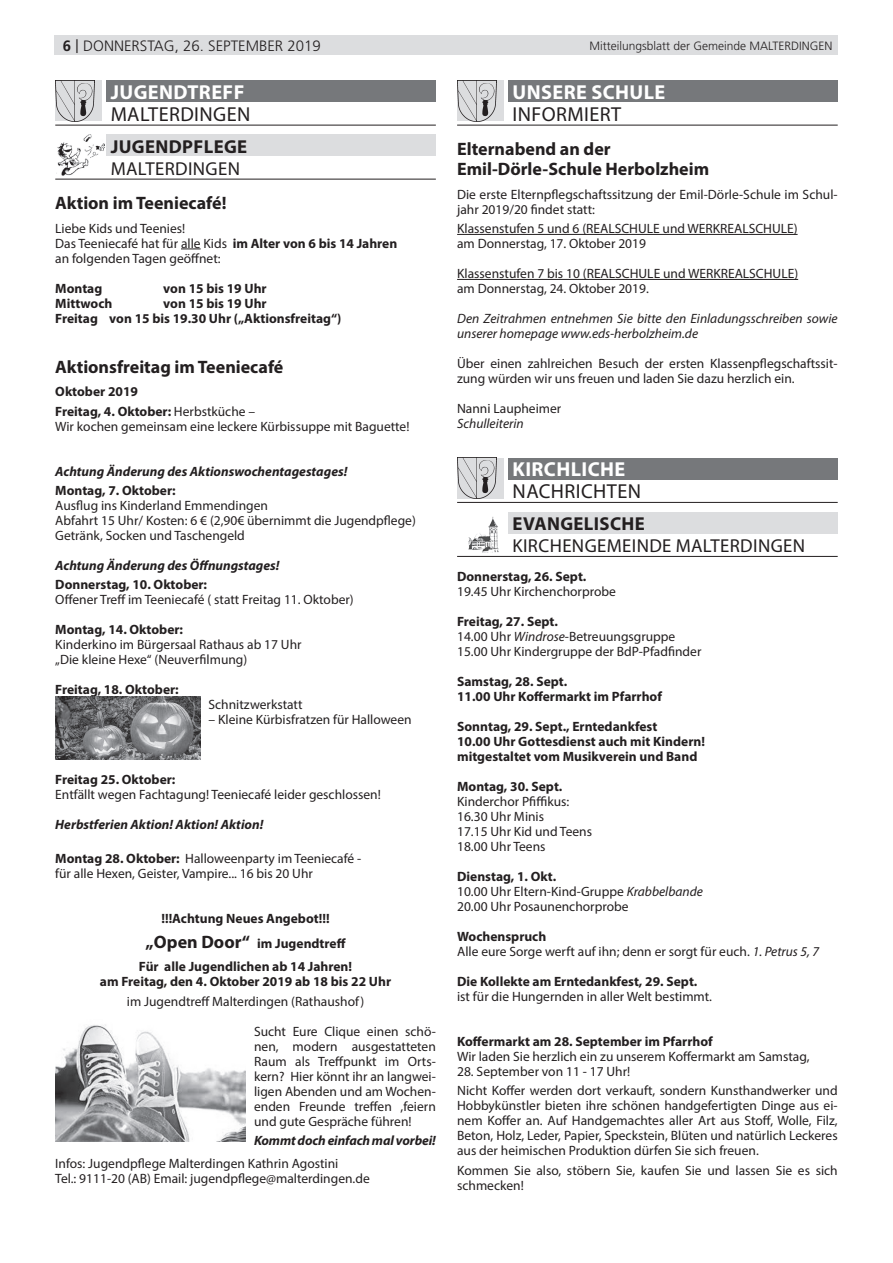
<style>
.page{position:relative;width:893px;height:1263px;background:#fff}
.page>*{position:absolute;margin:0;border:0;box-sizing:border-box;transform-origin:0 0}
.t1{font:700 20.25px "Myriad Pro";letter-spacing:.02em;color:#fff}
.t2{font:20.25px "Myriad Pro";letter-spacing:.02em;color:#231f20}
.t3{font:18.75px "Myriad Pro";letter-spacing:.02em;color:#231f20}
.t4{font:700 18.75px "Myriad Pro";letter-spacing:.02em;color:#231f20}
.t5{font:700 18px/20.2px "Myriad Pro";color:#231f20}
.t6{font:300 15px "Frutiger LT Std";color:#231f20}
.t7{font:13.5px/15px "Myriad Pro";color:#231f20}
.t8{font:700 13.5px/15px "Myriad Pro";color:#231f20}
.t9{font:italic 700 13.5px "Myriad Pro";color:#231f20}
.t10{font:italic 13.5px/15px "Myriad Pro";color:#231f20}
.t11{font:300 12px "Frutiger LT Std";color:#231f20}
.s1{font-weight:700}
.s2{font-family:"Arial Nova";font-weight:400}
.s3{font-style:italic}
.s4{font-weight:400}
.s5{font-size:18px}
</style>
<div class="page">
<div style="left:54px;top:36px;width:784px;height:19px;background:#dcdddf"></div>
<svg style="left:181px;top:249px;width:20px;height:1px"></svg>
<div style="left:56px;top:81px;width:46px;height:40px;background:#dcdddf"></div>
<img style="left:56px;top:81px;width:38px;height:40px">
<div style="left:106px;top:81px;width:330px;height:21px;background:#76787b"></div>
<hr style="left:55px;top:125px;width:381px;height:1px;background:#231f20">
<div style="left:106px;top:135px;width:330px;height:21px;background:#dcdddf"></div>
<hr style="left:55px;top:179px;width:381px;height:1px;background:#231f20">
<img style="left:56px;top:135px;width:48px;height:41px">
<img style="left:55px;top:696px;width:145px;height:63px">
<hr style="left:457px;top:234px;width:341px;height:1px;background:#231f20">
<hr style="left:457px;top:279px;width:341px;height:1px;background:#231f20">
<div style="left:457px;top:81px;width:46px;height:40px;background:#dcdddf"></div>
<img style="left:457px;top:81px;width:39px;height:40px">
<div style="left:508px;top:81px;width:330px;height:21px;background:#76787b"></div>
<hr style="left:457px;top:125px;width:381px;height:1px;background:#231f20">
<div style="left:457px;top:458px;width:46px;height:40px;background:#dcdddf"></div>
<img style="left:457px;top:458px;width:39px;height:40px">
<div style="left:508px;top:458px;width:330px;height:21px;background:#76787b"></div>
<hr style="left:457px;top:502px;width:381px;height:1px;background:#231f20">
<div style="left:508px;top:512px;width:330px;height:21px;background:#dcdddf"></div>
<hr style="left:457px;top:556px;width:381px;height:1px;background:#231f20">
<img style="left:469px;top:517px;width:30px;height:35px">
<img style="left:55px;top:1024px;width:191px;height:118px">
<p class="t6" style="left:63px;top:37px;width:259px"><span class="s1">6</span> <span class="s2">|</span> DONNERSTAG, 26. SEPTEMBER 2019</p>
<p class="t11" style="left:589px;top:39px;width:244px">MITTEILUNGSBLATT DER GEMEINDE MALTERDINGEN</p>
<h1 class="t1" style="left:111px;top:79px;width:135px">JUGENDTREFF</h1>
<h1 class="t2" style="left:111px;top:102px;width:141px">MALTERDINGEN</h1>
<h2 class="t4" style="left:111px;top:134px;width:138px">JUGENDPFLEGE</h2>
<h2 class="t3" style="left:111px;top:157px;width:131px">MALTERDINGEN</h2>
<h3 class="t5" style="left:55px;top:192px;width:173px">Aktion im Teeniecafé!</h3>
<p class="t7" style="left:55px;top:220px;width:344px">Liebe Kids und Teenies!<br>Das Teeniecafé hat für alle Kids <span class="s1">im Alter von 6 bis 14 Jahren </span>an folgenden Tagen geöffnet:</p>
<p class="t8" style="left:55px;top:280px;width:49px">Montag</p>
<p class="t8" style="left:163px;top:280px;width:105px">von 15 bis 19 Uhr</p>
<p class="t8" style="left:55px;top:295px;width:59px">Mittwoch</p>
<h1 class="t1" style="left:513px;top:79px;width:154px">UNSERE SCHULE</h1>
<h1 class="t2" style="left:513px;top:102px;width:110px">INFORMIERT</h1>
<h3 class="t5" style="left:457px;top:138px;width:254px">Elternabend an der<br>Emil-Dörle-Schule Herbolzheim</h3>
<p class="t7" style="left:457px;top:187px;width:382px">Die erste Elternpflegschaftssitzung der Emil-Dörle-Schule im Schul&shy;jahr 2019/20 findet statt:</p>
<p class="t7" style="left:457px;top:221px;width:342px">Klassenstufen 5 und 6 (REALSCHULE und WERKREALSCHULE) am Donnerstag, 17. Oktober 2019</p>
<p class="t7" style="left:457px;top:266px;width:343px">Klassenstufen 7 bis 10 (REALSCHULE und WERKREALSCHULE) am Donnerstag, 24. Oktober 2019.</p>
<p class="t10" style="left:457px;top:311px;width:382px">Den Zeitrahmen entnehmen Sie bitte den Einladungsschreiben sowie unserer homepage www.eds-herbolzheim.de</p>
<p class="t7" style="left:457px;top:356px;width:382px">Über einen zahlreichen Besuch der ersten Klassenpflegschaftssit&shy;zung würden wir uns freuen und laden Sie dazu herzlich ein.</p>
<p class="t7" style="left:457px;top:401px;width:106px">Nanni Laupheimer</p>
<p class="t10" style="left:457px;top:416px;width:68px">Schulleiterin</p>
<h1 class="t1" style="left:513px;top:456px;width:114px">KIRCHLICHE</h1>
<h1 class="t2" style="left:513px;top:479px;width:130px">NACHRICHTEN</h1>
<h2 class="t4" style="left:513px;top:511px;width:134px">EVANGELISCHE</h2>
<h2 class="t3" style="left:513px;top:534px;width:294px">KIRCHENGEMEINDE MALTERDINGEN</h2>
<p class="t8" style="left:457px;top:569px;width:131px">Donnerstag, 26. Sept.</p>
<p class="t7" style="left:457px;top:584px;width:160px">19.45 Uhr Kirchenchorprobe</p>
<p class="t7" style="left:457px;top:614px;width:246px"><span class="s1">Freitag, 27. Sept.<br></span>14.00 Uhr <span class="s3">Windrose</span>-Betreuungsgruppe<br>15.00 Uhr Kindergruppe der BdP-Pfadfinder</p>
<p class="t8" style="left:457px;top:674px;width:206px">Samstag, 28. Sept.<br>11.00 Uhr Koffermarkt im Pfarrhof</p>
<p class="t8" style="left:457px;top:719px;width:249px">Sonntag, 29. Sept., Erntedankfest<br>10.00 Uhr Gottesdienst auch mit Kindern! mitgestaltet vom Musikverein und Band</p>
<p class="t8" style="left:457px;top:779px;width:107px">Montag, 30. Sept.</p>
<p class="t7" style="left:457px;top:794px;width:136px">Kinderchor Pfiffikus:<br>16.30 Uhr Minis<br>17.15 Uhr Kid und Teens<br>18.00 Uhr Teens</p>
<p class="t7" style="left:457px;top:869px;width:247px"><span class="s1">Dienstag, 1. Okt.<br></span>10.00 Uhr Eltern-Kind-Gruppe <span class="s3">Krabbelbande<br></span>20.00 Uhr Posaunenchorprobe</p>
<p class="t7" style="left:457px;top:929px;width:363px"><span class="s1">Wochenspruch<br></span>Alle eure Sorge werft auf ihn; denn er sorgt für euch. <span class="s3">1. Petrus 5, 7</span></p>
<p class="t8" style="left:457px;top:974px;width:242px">Die Kollekte am Erntedankfest, 29. Sept.</p>
<p class="t7" style="left:457px;top:989px;width:256px">ist für die Hungernden in aller Welt bestimmt.</p>
<p class="t8" style="left:457px;top:1034px;width:257px">Koffermarkt am 28. September im Pfarrhof</p>
<p class="t7" style="left:457px;top:1049px;width:354px">Wir laden Sie herzlich ein zu unserem Koffermarkt am Samstag,</p>
<p class="t7" style="left:457px;top:1062px;width:382px;line-height:19.2px">28. September von 11 - 17 Uhr!<br>Nicht Koffer werden dort verkauft, sondern Kunsthandwerker und</p>
<p class="t7" style="left:457px;top:1098px;width:382px;text-align:justify">Hobbykünstler bieten ihre schönen handgefertigten Dinge aus ei&shy;nem Koffer an. Auf Handgemachtes aller Art aus Stoff, Wolle, Filz, Beton, Holz, Leder, Papier, Speckstein, Blüten und natürlich Leckeres aus der heimischen Produktion dürfen Sie sich freuen.</p>
<p class="t7" style="left:457px;top:1162px;width:382px">Kommen Sie also, stöbern Sie, kaufen Sie und lassen Sie es sich schmecken!</p>
<p class="t8" style="left:55px;top:295px;width:288px;text-indent:108px">von 15 bis 19 Uhr<br>Freitag von 15 bis 19.30 Uhr („Aktionsfreitag“)</p>
<h3 class="t5" style="left:55px;top:356px;width:230px">Aktionsfreitag im Teeniecafé</h3>
<p class="t8" style="left:55px;top:382px;width:201px;line-height:19.2px">Oktober 2019<br>Freitag, 4. Oktober: <span class="s4">Herbstküche –</span></p>
<p class="t7" style="left:55px;top:418px;width:356px">Wir kochen gemeinsam eine leckere Kürbissuppe mit Baguette!</p>
<p class="t9" style="left:55px;top:462px;width:294px">Achtung Änderung des Aktionswochentagestages!</p>
<p class="t8" style="left:55px;top:482px;width:122px">Montag, 7. Oktober:</p>
<p class="t7" style="left:55px;top:498px;width:362px">Ausflug ins Kinderland Emmendingen<br>Abfahrt 15 Uhr/ Kosten: 6 € (2,90€ übernimmt die Jugendpflege)<br>Getränk, Socken und Taschengeld</p>
<p class="t9" style="left:55px;top:556px;width:226px">Achtung Änderung des Öffnungstages!</p>
<p class="t8" style="left:55px;top:577px;width:153px">Donnerstag, 10. Oktober:</p>
<p class="t7" style="left:55px;top:592px;width:300px">Offener Treff im Teeniecafé ( statt Freitag 11. Oktober)</p>
<p class="t8" style="left:55px;top:622px;width:129px">Montag, 14. Oktober:</p>
<p class="t7" style="left:55px;top:637px;width:248px">Kinderkino im Bürgersaal Rathaus ab 17 Uhr „Die kleine Hexe“ (Neuverfilmung)</p>
<p class="t8" style="left:55px;top:682px;width:125px">Freitag, 18. Oktober:</p>
<p class="t7" style="left:208px;top:697px;width:96px">Schnitzwerkstatt</p>
<p class="t7" style="left:208px;top:712px;width:205px">– Kleine Kürbisfratzen für Halloween</p>
<p class="t8" style="left:55px;top:772px;width:122px">Freitag 25. Oktober:</p>
<p class="t7" style="left:55px;top:787px;width:327px">Entfällt wegen Fachtagung! Teeniecafé leider geschlossen!</p>
<p class="t9" style="left:55px;top:816px;width:210px">Herbstferien Aktion! Aktion! Aktion!</p>
<p class="t7" style="left:55px;top:851px;width:308px"><span class="s1">Montag 28. Oktober:</span> Halloweenparty im Teeniecafé - für alle Hexen, Geister, Vampire... 16 bis 20 Uhr</p>
<p class="t8" style="left:139px;top:906px;width:215px;line-height:24px;text-align:center">!!!Achtung Neues Angebot!!! <span class="s5">„Open Door“</span> im Jugendtreff<br>Für alle Jugendlichen ab 14 Jahren!</p>
<p class="t8" style="left:100px;top:974px;width:293px">am Freitag, den 4. Oktober 2019 ab 18 bis 22 Uhr</p>
<p class="t7" style="left:127px;top:993px;width:239px">im Jugendtreff Malterdingen (Rathaushof)</p>
<p class="t7" style="left:254px;top:1023px;width:183px;text-align:justify">Sucht Eure Clique einen schö&shy;nen, modern ausgestatteten Raum als Treffpunkt im Orts&shy;kern? Hier könnt ihr an langwei&shy;ligen Abenden und am Wochen&shy;enden Freunde treffen ,feiern und gute Gespräche führen!</p>
<p class="t9" style="left:254px;top:1131px;width:183px">Kommt doch einfach mal vorbei!</p>
<p class="t7" style="left:55px;top:1156px;width:316px">Infos: Jugendpflege Malterdingen Kathrin Agostini<br>Tel.: 9111-20 (AB) Email: jugendpflege@malterdingen.de</p>
</div>
